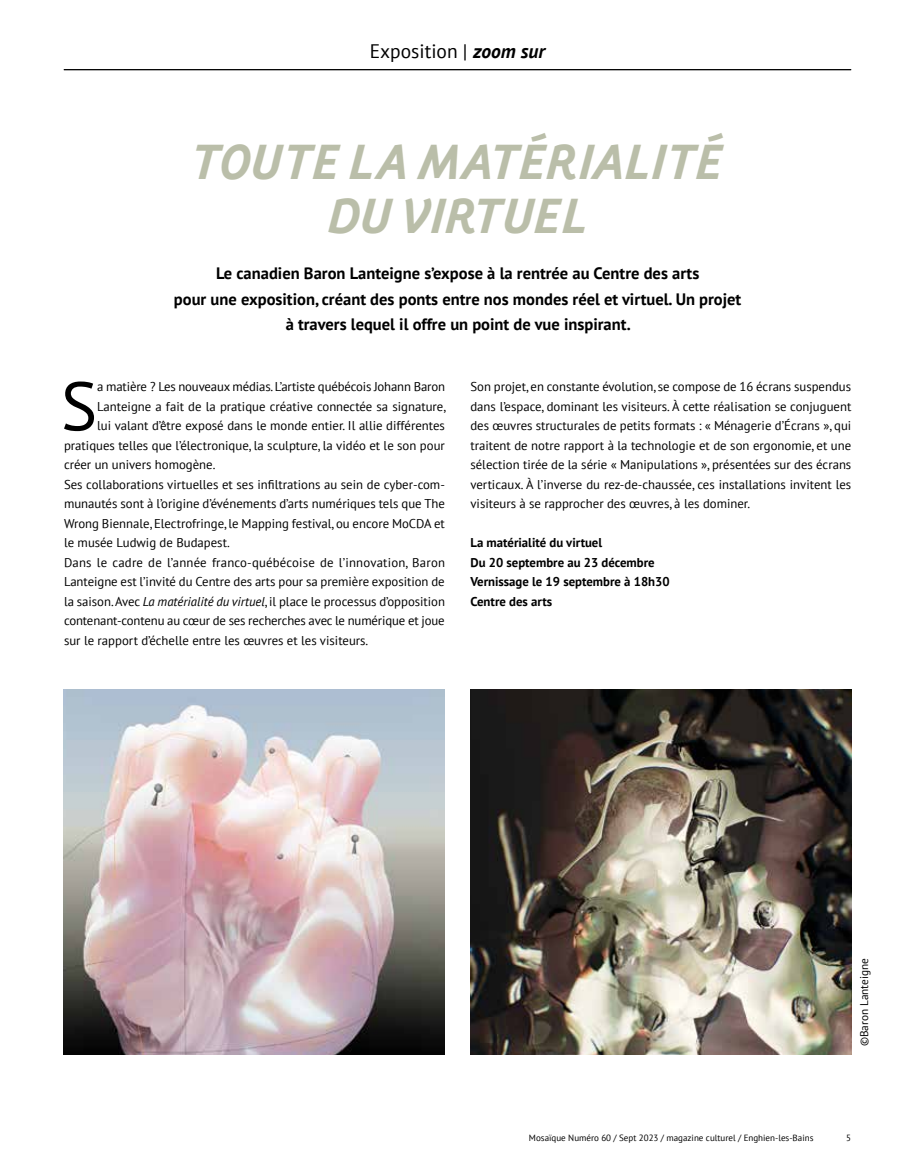
<style>
.page{position:relative;width:915px;height:1170px;background:#fff}
.page>*{position:absolute;margin:0;border:0;box-sizing:border-box;transform-origin:0 0}
.t1{font:68.4px "PT Sans";color:#000}
.t2{font:italic 500 45px/54px "Arlette";letter-spacing:.03em;color:#babea9;text-align:center}
.t3{font:19.5px "PT Sans";color:#000}
.t4{font:700 16.5px/25.5px "PT Sans";color:#000;text-align:center}
.t5{font:12.75px/19.5px "PT Sans";color:#000;text-align:justify}
.t6{font:700 12.75px/19.5px "PT Sans";color:#000}
.t7{font:11.25px "PT Sans";color:#000}
.t8{font:9px "PT Sans";color:#000}
.s1{font-weight:700;font-style:italic}
.s2{font-style:italic}
</style>
<div class="page">
<hr style="left:64px;top:69px;width:786px;height:1px;background:#000">
<img style="left:64px;top:690px;width:381px;height:364px">
<img style="left:470px;top:690px;width:381px;height:364px">
<h3 class="t3" style="left:369px;top:38px;width:177px">Exposition | <span class="s1">zoom sur</span></h3>
<h2 class="t2" style="left:193px;top:137px;width:531px">TOUTE LA MATÉRIALITÉ<br>DU VIRTUEL</h2>
<p class="t4" style="left:174px;top:260px;width:568px">Le canadien Baron Lanteigne s’expose à la rentrée au Centre des arts<br>pour une exposition, créant des ponts entre nos mondes réel et virtuel. Un projet à travers lequel il offre un point de vue inspirant.</p>
<h1 class="t1" style="left:61px;top:362px;width:38px">S</h1>
<p class="t5" style="left:97px;top:377px;width:349px">a matière ? Les nouveaux médias. L’artiste québécois Johann Baron</p>
<p class="t5" style="left:97px;top:396px;width:350px">Lanteigne a fait de la pratique créative connectée sa signature,</p>
<p class="t5" style="left:97px;top:415px;width:349px">lui valant d’être exposé dans le monde entier. Il allie différentes</p>
<p class="t5" style="left:64px;top:435px;width:382px">pratiques telles que l’électronique, la sculpture, la vidéo et le son pour</p>
<p class="t5" style="left:64px;top:454px;width:153px">créer un univers homogène.</p>
<p class="t5" style="left:64px;top:474px;width:382px">Ses collaborations virtuelles et ses infiltrations au sein de cyber-com-</p>
<p class="t5" style="left:64px;top:493px;width:382px">munautés sont à l’origine d’événements d’arts numériques tels que The</p>
<p class="t5" style="left:64px;top:513px;width:382px">Wrong Biennale, Electrofringe, le Mapping festival, ou encore MoCDA et</p>
<p class="t5" style="left:64px;top:532px;width:167px">le musée Ludwig de Budapest.</p>
<p class="t5" style="left:64px;top:552px;width:382px">Dans le cadre de l’année franco-québécoise de l’innovation, Baron</p>
<p class="t5" style="left:64px;top:571px;width:382px">Lanteigne est l’invité du Centre des arts pour sa première exposition de</p>
<p class="t5" style="left:64px;top:591px;width:382px">la saison. Avec <span class="s2">La matérialité du virtuel</span>, il place le processus d’opposition</p>
<p class="t5" style="left:64px;top:610px;width:382px">contenant-contenu au cœur de ses recherches avec le numérique et joue</p>
<p class="t5" style="left:64px;top:630px;width:306px">sur le rapport d’échelle entre les œuvres et les visiteurs.</p>
<p class="t5" style="left:470px;top:376px;width:382px">Son projet, en constante évolution, se compose de 16 écrans suspendus dans l’espace, dominant les visiteurs. À cette réalisation se conjuguent des œuvres structurales de petits formats : « Ménagerie d’Écrans », qui traitent de notre rapport à la technologie et de son ergonomie, et une sélection tirée de la série « Manipulations », présentées sur des écrans verticaux. À l’inverse du rez-de-chaussée, ces installations invitent les visiteurs à se rapprocher des œuvres, à les dominer.</p>
<p class="t6" style="left:470px;top:532px;width:201px">La matérialité du virtuel<br>Du 20 septembre au 23 décembre<br>Vernissage le 19 septembre à 18h30<br>Centre des arts</p>
<p class="t7" style="left:856px;top:1046px;width:89px;rotate:-90deg">©Baron Lanteigne</p>
<p class="t8" style="left:529px;top:1132px;width:286px">Mosaïque Numéro 60 / Sept 2023 / magazine culturel / Enghien-les-Bains</p>
<p class="t8" style="left:845px;top:1132px;width:6px">5</p>
</div>
